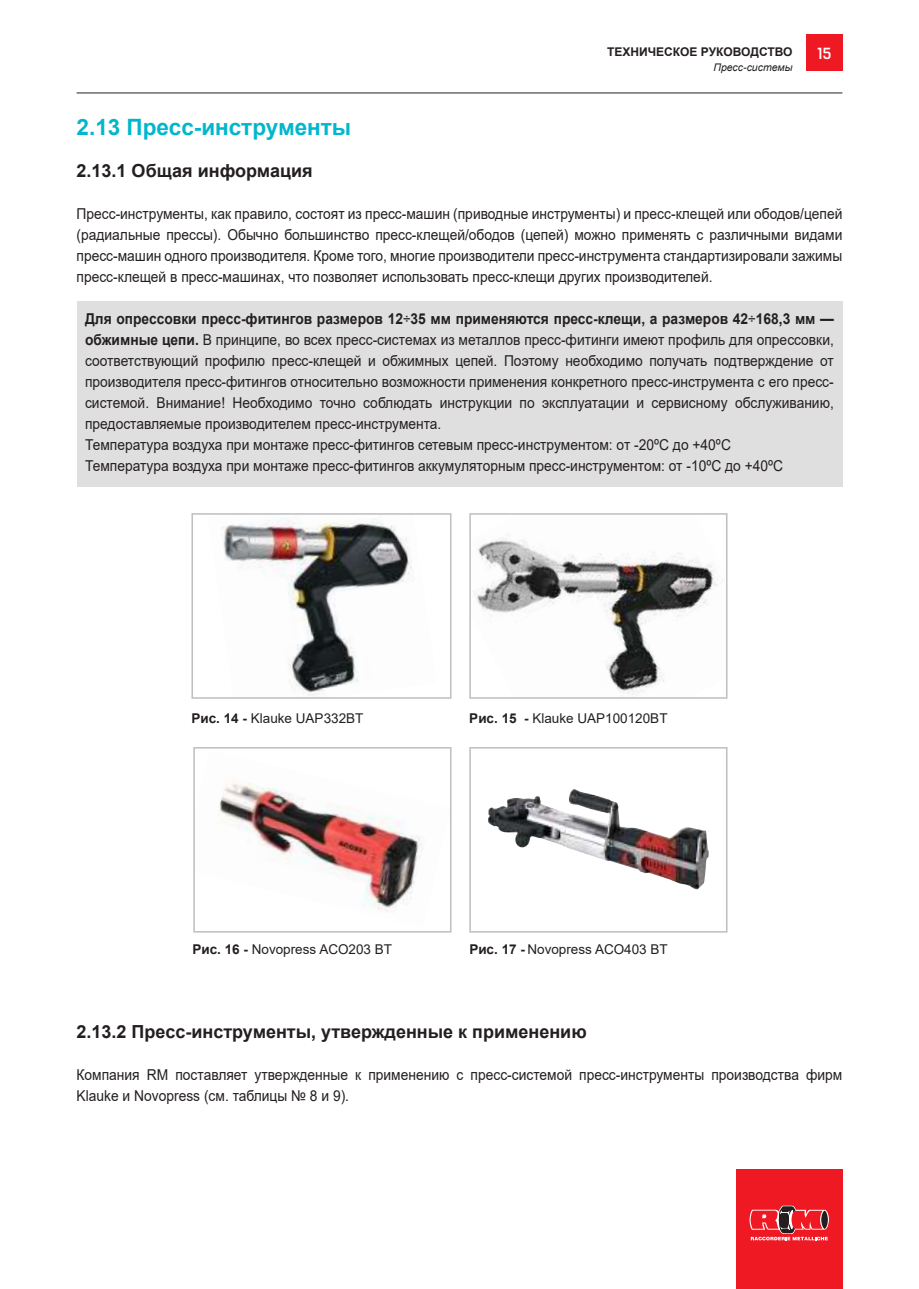
<style>
.page{position:relative;width:919px;height:1289px;background:#fff}
.page>*{position:absolute;margin:0;border:0;box-sizing:border-box;transform-origin:0 0}
.t1{font:700 22.5px "Arial";color:#02b7cd}
.t2{font:700 18px "Arial";color:#241f1f}
.t3{font:15px/21px "Arial";color:#241f1f;scale:.92 1}
.t4{font:500 15px "Heron Sans";color:#fff}
.t5{font:13.5px "Arial";color:#241f1f}
.t6{font:700 12px "Arial";color:#241f1f}
.t7{font:italic 10.5px "Arial";color:#241f1f}
.s1{font-weight:700}
</style>
<div class="page">
<hr style="left:77px;top:93px;width:765px;height:1px;background:#241f1f">
<div style="left:736px;top:1169px;width:106px;height:119px;background:#ef1923"></div>
<svg style="left:749px;top:1205px;width:79px;height:35px"></svg>
<div style="left:806px;top:35px;width:36px;height:36px;background:#ef1923"></div>
<div style="left:77px;top:301px;width:765px;height:186px;background:#e0dfdf"></div>
<img style="left:222px;top:518px;width:190px;height:177px">
<div style="left:191px;top:513px;width:260px;height:185px;border:2px solid #c0bfc1"></div>
<img style="left:474px;top:535px;width:244px;height:160px">
<div style="left:469px;top:513px;width:258px;height:185px;border:2px solid #c0bfc1"></div>
<img style="left:219px;top:783px;width:204px;height:127px">
<div style="left:193px;top:747px;width:258px;height:185px;border:2px solid #c0bfc1"></div>
<img style="left:488px;top:789px;width:121px;height:34px">
<div style="left:469px;top:747px;width:258px;height:185px;border:2px solid #c0bfc1"></div>
<h1 class="t1" style="left:77px;top:111px;width:276px">2.13 Пресс-инструменты</h1>
<p class="t2" style="left:77px;top:158px;width:238px">2.13.1 Общая информация</p>
<p class="t6" style="left:607px;top:44px;width:187px">ТЕХНИЧЕСКОЕ РУКОВОДСТВО</p>
<p class="t4" style="left:817px;top:45px;width:15px">15</p>
<p class="t7" style="left:713px;top:60px;width:80px">Пресс-системы</p>
<p class="t3" style="left:77px;top:203px;width:833px;text-align:justify">Пресс-инструменты, как правило, состоят из пресс-машин (приводные инструменты) и пресс-клещей или ободов/цепей (радиальные прессы). Обычно большинство пресс-клещей/ободов (цепей) можно применять с различными видами пресс-машин одного производителя. Кроме того, многие производители пресс-инструмента стандартизировали зажимы пресс-клещей в пресс-машинах, что позволяет использовать пресс-клещи других производителей.</p>
<p class="t3" style="left:85px;top:308px;width:815px"><span class="s1">Для опрессовки пресс-фитингов размеров 12</span>÷<span class="s1">35 мм применяются пресс-клещи, а размеров 42</span>÷<span class="s1">168,3 мм — обжимные цепи.</span> В принципе, во всех пресс-системах из металлов пресс-фитинги имеют профиль для опрессовки, соответствующий профилю пресс-клещей и обжимных цепей. Поэтому необходимо получать подтверждение от производителя пресс-фитингов относительно возможности применения конкретного пресс-инструмента с его пресс&shy;системой. Внимание! Необходимо точно соблюдать инструкции по эксплуатации и сервисному обслуживанию, предоставляемые производителем пресс-инструмента.<br>Температура воздуха при монтаже пресс-фитингов сетевым пресс-инструментом: от -20ºC до +40ºC<br>Температура воздуха при монтаже пресс-фитингов аккумуляторным пресс-инструментом: от -10ºC до +40ºC</p>
<p class="t5" style="left:191px;top:709px;width:173px"><span class="s1">Рис. 14 -</span> Klauke UAP332BT</p>
<p class="t5" style="left:469px;top:709px;width:200px"><span class="s1">Рис. 15 -</span> Klauke UAP100120BT</p>
<p class="t5" style="left:192px;top:940px;width:201px"><span class="s1">Рис. 16 -</span> Novopress ACO203 BT</p>
<p class="t5" style="left:469px;top:940px;width:200px"><span class="s1">Рис. 17 -</span> Novopress ACO403 BT</p>
<p class="t2" style="left:77px;top:1019px;width:511px">2.13.2 Пресс-инструменты, утвержденные к применению</p>
<p class="t3" style="left:77px;top:1064px;width:833px">Компания RM поставляет утвержденные к применению с пресс-системой пресс-инструменты производства фирм<br>Klauke и Novopress (см. таблицы № 8 и 9).</p>
</div>
